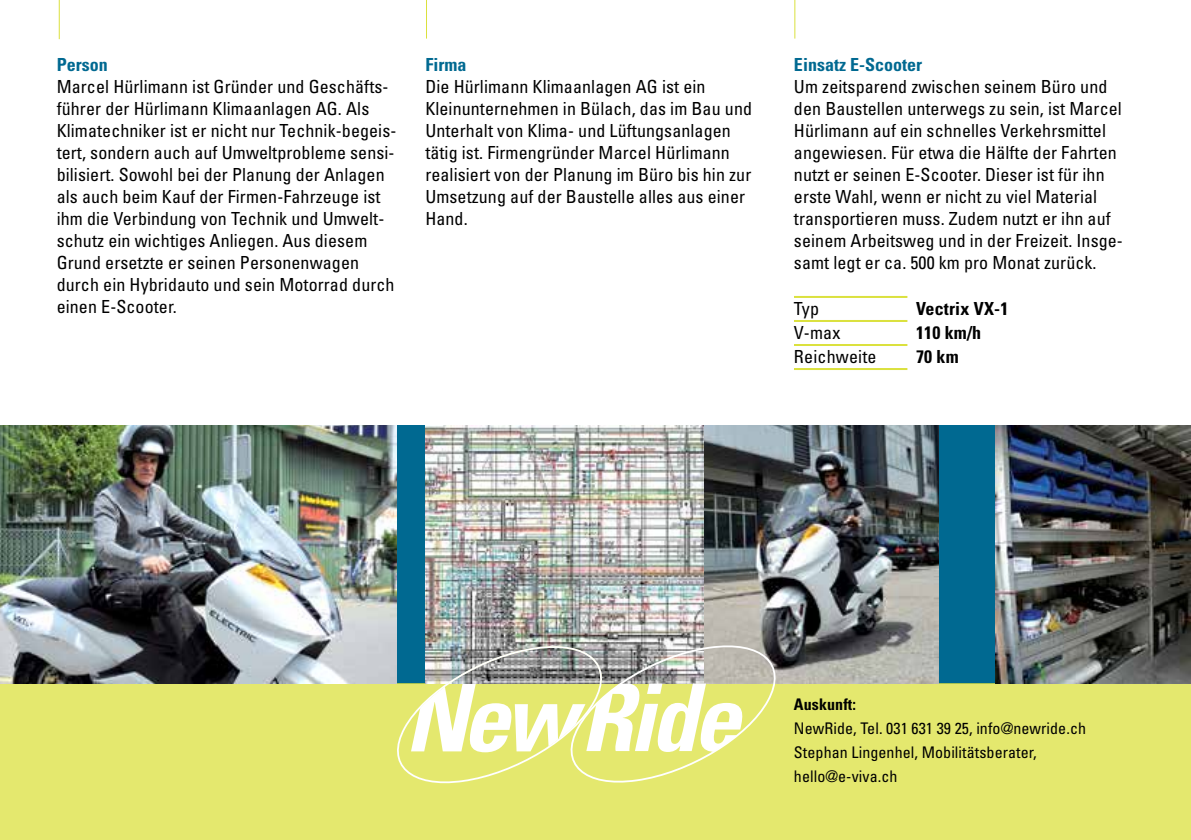
<style>
.page{position:relative;width:1191px;height:840px;background:#fff}
.page>*{position:absolute;margin:0;border:0;box-sizing:border-box;transform-origin:0 0}
.t1{font:condensed 18px/22px "Univers";letter-spacing:.005em;color:#000}
.t2{font:700 condensed 18px "Univers";color:#006991}
.t3{font:700 condensed 18px "Univers";letter-spacing:.01em;color:#000}
.t4{font:condensed 16px/24px "Univers";letter-spacing:.005em;color:#000}
.t5{font:700 condensed 16px "Univers";letter-spacing:.005em;color:#000}
</style>
<div class="page">
<div style="left:0;top:425px;width:1191px;height:258px;background:#006991"></div>
<div style="left:0;top:683px;width:1191px;height:156px;background:#e4e86e"></div>
<img style="left:703px;top:425px;width:235px;height:258px">
<img style="left:0;top:425px;width:397px;height:258px">
<hr style="left:794px;top:296px;width:113px;height:2px;background:#dbe13e">
<hr style="left:794px;top:320px;width:113px;height:2px;background:#dbe13e">
<hr style="left:794px;top:344px;width:113px;height:2px;background:#dbe13e">
<hr style="left:794px;top:368px;width:113px;height:2px;background:#dbe13e">
<img style="left:425px;top:425px;width:278px;height:213px">
<img style="left:995px;top:425px;width:196px;height:258px">
<svg style="left:384px;top:638px;width:404px;height:146px"></svg>
<hr style="left:59px;top:0;width:1px;height:39px;background:#dbe13e">
<hr style="left:426px;top:0;width:1px;height:39px;background:#dbe13e">
<hr style="left:794px;top:0;width:1px;height:39px;background:#dbe13e">
<p class="t2" style="left:57px;top:53px;width:52px">Person</p>
<p class="t1" style="left:57px;top:75px;width:341px">Marcel Hürlimann ist Gründer und Geschäfts&shy;führer der Hürlimann Klimaanlagen AG. Als Klimatechniker ist er nicht nur Technik-begeis&shy;tert, sondern auch auf Umweltprobleme sensi&shy;bilisiert. Sowohl bei der Planung der Anlagen als auch beim Kauf der Firmen-Fahrzeuge ist ihm die Verbindung von Technik und Umwelt&shy;schutz ein wichtiges Anliegen. Aus diesem Grund ersetzte er seinen Personenwagen durch ein Hybridauto und sein Motorrad durch einen E-Scooter.</p>
<p class="t2" style="left:425px;top:53px;width:42px">Firma</p>
<p class="t1" style="left:425px;top:75px;width:328px">Die Hürlimann Klimaanlagen AG ist ein Kleinunternehmen in Bülach, das im Bau und Unterhalt von Klima- und Lüftungsanlagen tätig ist. Firmengründer Marcel Hürlimann realisiert von der Planung im Büro bis hin zur Umsetzung auf der Baustelle alles aus einer Hand.</p>
<p class="t2" style="left:794px;top:53px;width:129px">Einsatz E-Scooter</p>
<p class="t1" style="left:794px;top:75px;width:330px">Um zeitsparend zwischen seinem Büro und den Baustellen unterwegs zu sein, ist Marcel Hürlimann auf ein schnelles Verkehrsmittel angewiesen. Für etwa die Hälfte der Fahrten nutzt er seinen E-Scooter. Dieser ist für ihn erste Wahl, wenn er nicht zu viel Material transportieren muss. Zudem nutzt er ihn auf seinem Arbeitsweg und in der Freizeit. Insge&shy;samt legt er ca. 500 km pro Monat zurück.</p>
<p class="t1" style="left:794px;top:297px;width:27px">Typ</p>
<p class="t3" style="left:916px;top:297px;width:94px">Vectrix VX-1</p>
<p class="t1" style="left:794px;top:321px;width:48px">V-max</p>
<p class="t3" style="left:916px;top:321px;width:67px">110 km/h</p>
<p class="t1" style="left:794px;top:345px;width:84px">Reichweite</p>
<p class="t3" style="left:916px;top:345px;width:44px">70 km</p>
<p class="t5" style="left:794px;top:694px;width:63px">Auskunft:</p>
<p class="t4" style="left:794px;top:715px;width:293px">NewRide, Tel. 031 631 39 25, info@newride.ch<br>Stephan Lingenhel, Mobilitätsberater, hello@e-viva.ch</p>
</div>
